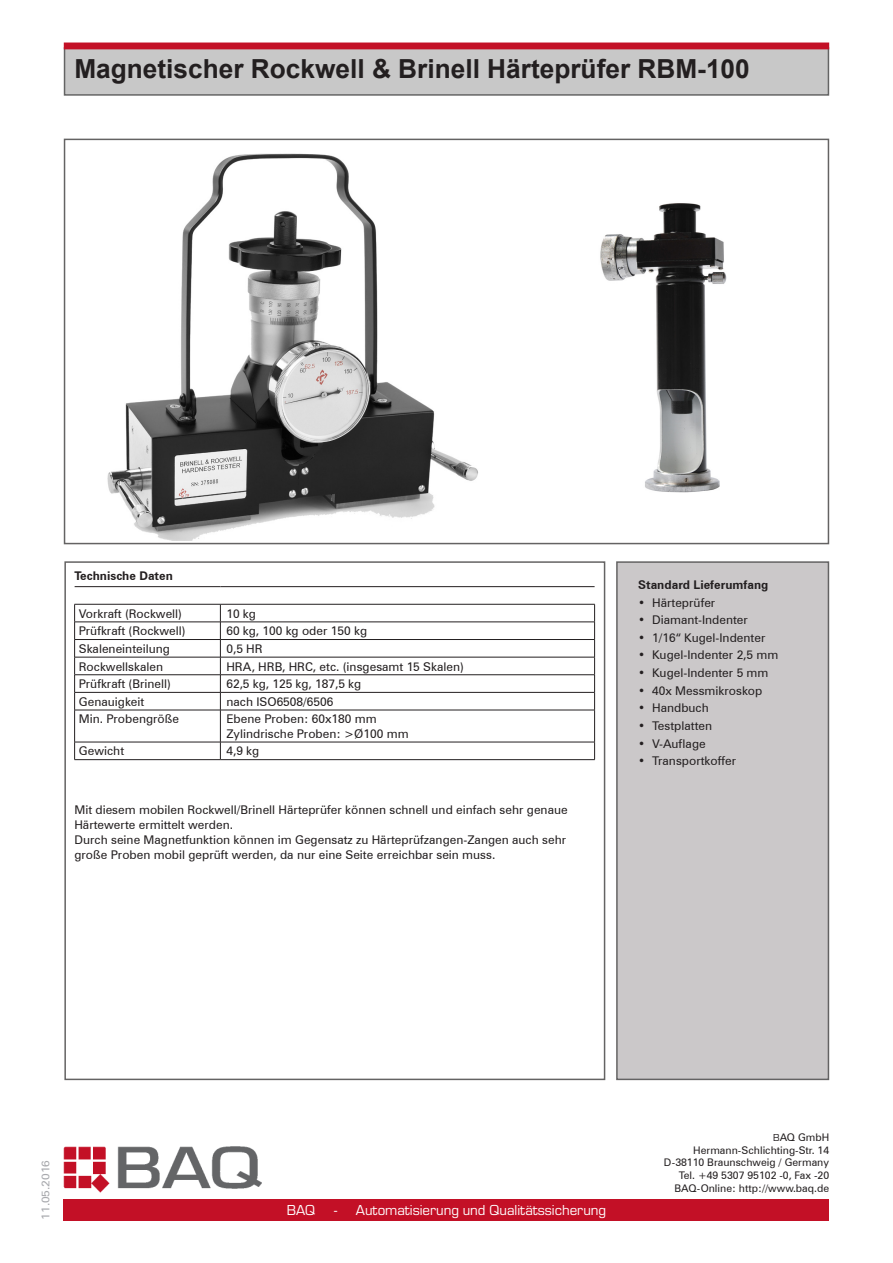
<style>
.page{position:relative;width:893px;height:1263px;background:#fff}
.page>*{position:absolute;margin:0;border:0;box-sizing:border-box;transform-origin:0 0}
.t1{font:700 26.25px "Arial";color:#231f20}
.t2{font:15px "Eurostile";color:#fff}
.t3{font:12px/15px "Zurich BT";color:#231f20}
.t4{font:700 12px "Zurich BT";color:#231f20}
.t5{font:10.8px "Zurich BT";color:#a8a9ad;scale:1.11 1}
.t6{font:10.5px "Zurich BT";color:#231f20}
.s1{font-family:"Eurostile"}
</style>
<div class="page">
<div style="left:64px;top:47px;width:765px;height:49px;background:#c8c8c8;border:2px solid #646464"></div>
<div style="left:64px;top:43px;width:765px;height:6px;background:#c31026"></div>
<div style="left:64px;top:1199px;width:765px;height:21px;background:#c31026"></div>
<img style="left:64px;top:1146px;width:198px;height:47px">
<hr style="left:75px;top:586px;width:145px;height:1px;background:#231f20">
<hr style="left:220px;top:586px;width:375px;height:1px;background:#231f20">
<hr style="left:74px;top:604px;width:146px;height:1px;background:#231f20">
<hr style="left:220px;top:604px;width:375px;height:1px;background:#231f20">
<hr style="left:74px;top:622px;width:146px;height:1px;background:#231f20">
<hr style="left:220px;top:622px;width:375px;height:1px;background:#231f20">
<hr style="left:74px;top:639px;width:146px;height:1px;background:#231f20">
<hr style="left:220px;top:639px;width:375px;height:1px;background:#231f20">
<hr style="left:74px;top:657px;width:146px;height:1px;background:#231f20">
<hr style="left:220px;top:657px;width:375px;height:1px;background:#231f20">
<hr style="left:74px;top:674px;width:146px;height:1px;background:#231f20">
<hr style="left:220px;top:674px;width:375px;height:1px;background:#231f20">
<hr style="left:74px;top:692px;width:146px;height:1px;background:#231f20">
<svg style="left:74px;top:604px;width:1px;height:106px"></svg>
<hr style="left:220px;top:692px;width:375px;height:1px;background:#231f20">
<svg style="left:220px;top:604px;width:1px;height:106px"></svg>
<svg style="left:594px;top:604px;width:1px;height:106px"></svg>
<hr style="left:74px;top:710px;width:146px;height:1px;background:#231f20">
<hr style="left:74px;top:710px;width:1px;height:32px;background:#231f20">
<hr style="left:220px;top:710px;width:375px;height:1px;background:#231f20">
<hr style="left:220px;top:710px;width:1px;height:32px;background:#231f20">
<hr style="left:594px;top:710px;width:1px;height:32px;background:#231f20">
<hr style="left:74px;top:742px;width:146px;height:1px;background:#231f20">
<svg style="left:74px;top:742px;width:1px;height:17px"></svg>
<hr style="left:220px;top:742px;width:375px;height:1px;background:#231f20">
<svg style="left:220px;top:742px;width:1px;height:17px"></svg>
<svg style="left:594px;top:742px;width:1px;height:17px"></svg>
<hr style="left:74px;top:759px;width:146px;height:1px;background:#231f20">
<hr style="left:220px;top:759px;width:375px;height:1px;background:#231f20">
<div style="left:64px;top:561px;width:541px;height:519px;border:2px solid #646363"></div>
<div style="left:617px;top:562px;width:211px;height:517px;background:#cbc8c9"></div>
<div style="left:616px;top:561px;width:213px;height:519px;border:2px solid #646363"></div>
<div style="left:64px;top:139px;width:765px;height:405px;border:2px solid #646363"></div>
<img style="left:107px;top:153px;width:371px;height:387px">
<img style="left:600px;top:203px;width:127px;height:290px">
<p class="t1" style="left:74px;top:52px;width:677px">Magnetischer Rockwell &amp; Brinell Härteprüfer RBM-100</p>
<p class="t4" style="left:74px;top:567px;width:100px">Technische Daten</p>
<p class="t3" style="left:79px;top:605px;width:105px">Vorkraft (Rockwell)</p>
<p class="t3" style="left:226px;top:605px;width:31px">10 kg</p>
<p class="t3" style="left:79px;top:623px;width:108px">Prüfkraft (Rockwell)</p>
<p class="t3" style="left:226px;top:623px;width:142px">60 kg, 100 kg oder 150 kg</p>
<p class="t3" style="left:79px;top:640px;width:93px">Skaleneinteilung</p>
<p class="t3" style="left:226px;top:640px;width:38px">0,5 HR</p>
<p class="t3" style="left:79px;top:658px;width:86px">Rockwellskalen</p>
<p class="t3" style="left:226px;top:658px;width:239px">HRA, HRB, HRC, etc. (insgesamt 15 Skalen)</p>
<p class="t3" style="left:79px;top:676px;width:94px">Prüfkraft (Brinell)</p>
<p class="t3" style="left:226px;top:676px;width:136px">62,5 kg, 125 kg, 187,5 kg</p>
<p class="t3" style="left:79px;top:693px;width:67px">Genauigkeit</p>
<p class="t3" style="left:226px;top:693px;width:108px">nach ISO6508/6506</p>
<p class="t3" style="left:79px;top:711px;width:102px">Min. Probengröße</p>
<p class="t3" style="left:226px;top:711px;width:152px">Ebene Proben: 60x180 mm</p>
<p class="t3" style="left:226px;top:725px;width:184px">Zylindrische Proben: &gt;Ø100 mm</p>
<p class="t3" style="left:79px;top:743px;width:47px">Gewicht</p>
<p class="t3" style="left:226px;top:743px;width:34px">4,9 kg</p>
<p class="t3" style="left:74px;top:801px;width:495px">Mit diesem mobilen Rockwell/Brinell Härteprüfer können schnell und einfach sehr genaue<br>Härtewerte ermittelt werden.</p>
<p class="t3" style="left:74px;top:831px;width:493px">Durch seine Magnetfunktion können im Gegensatz zu Härteprüfzangen-Zangen auch sehr große Proben mobil geprüft werden, da nur eine Seite erreichbar sein muss.</p>
<p class="t4" style="left:638px;top:576px;width:132px">Standard Lieferumfang</p>
<p class="t3" style="left:638px;top:594px;width:79px">• Härteprüfer</p>
<p class="t3" style="left:638px;top:612px;width:111px">• Diamant-Indenter</p>
<p class="t3" style="left:638px;top:629px;width:129px">• 1/16“ Kugel-Indenter</p>
<p class="t3" style="left:638px;top:647px;width:142px">• Kugel-Indenter 2,5 mm</p>
<p class="t3" style="left:638px;top:665px;width:132px">• Kugel-Indenter 5 mm</p>
<p class="t3" style="left:638px;top:682px;width:126px">• 40x Messmikroskop</p>
<p class="t3" style="left:638px;top:700px;width:72px">• Handbuch</p>
<p class="t3" style="left:638px;top:717px;width:75px">• Testplatten</p>
<p class="t3" style="left:638px;top:735px;width:69px">• V-Auflage</p>
<p class="t3" style="left:638px;top:753px;width:100px">• Transportkoffer</p>
<p class="t5" style="left:38px;top:1220px;width:55px;rotate:-90deg">11.05.2016</p>
<p class="t2" style="left:287px;top:1202px;width:30px">BAQ</p>
<p class="t2" style="left:334px;top:1202px;width:274px">- Automatisierung und Qualitätssicherung</p>
<p class="t6" style="left:773px;top:1130px;width:57px"><span class="s1">B</span>AQ GmbH</p>
<p class="t6" style="left:693px;top:1143px;width:137px">Hermann-Schlichting-Str. 14</p>
<p class="t6" style="left:664px;top:1155px;width:167px">D-38110 Braunschweig / Germany</p>
<p class="t6" style="left:679px;top:1168px;width:152px">Tel. +49 5307 95102 -0, Fax -20</p>
<p class="t6" style="left:674px;top:1180px;width:156px">BAQ-Online: http://www.baq.de</p>
</div>
